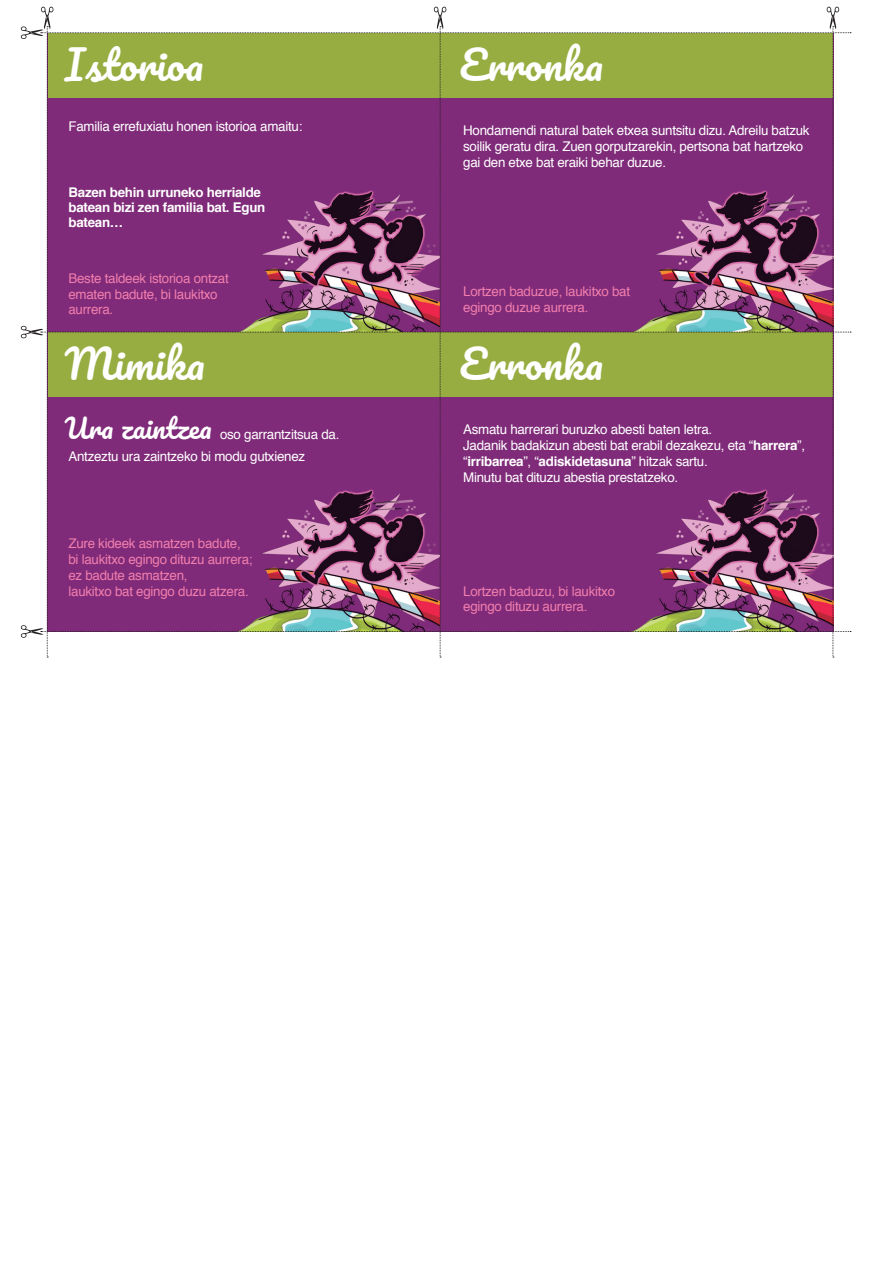
<style>
.page{position:relative;width:893px;height:1263px;background:#fff}
.page>*{position:absolute;margin:0;border:0;box-sizing:border-box;transform-origin:0 0}
.t1{font:40.05px "Pacifico";letter-spacing:.01em;color:#fff}
.t2{font:26.7px "Pacifico";letter-spacing:.01em;color:#fff}
.t3{font:13.35px/16px "Helvetica";letter-spacing:-.02em;color:#fff}
.t4{font:13.35px/15.3px "Helvetica";letter-spacing:-.02em;color:#f27ead}
.t5{font:700 13.35px/15.3px "Helvetica";letter-spacing:-.02em;color:#fff}
.s1{font-weight:700}
</style>
<div class="page">
<svg style="left:21px;top:7px;width:830px;height:651px;background:#95667f"></svg>
<h1 class="t1" style="left:65px;top:44px;width:140px">Istorioa</h1>
<p class="t3" style="left:68px;top:119px;width:235px">Familia errefuxiatu honen istorioa amaitu:</p>
<p class="t5" style="left:68px;top:184px;width:198px">Bazen behin urruneko herrialde batean bizi zen familia bat. Egun batean…</p>
<p class="t4" style="left:68px;top:272px;width:162px">Beste taldeek istorioa ontzat ematen badute, bi laukitxo aurrera.</p>
<h1 class="t1" style="left:65px;top:343px;width:142px">Mimika</h1>
<h2 class="t2" style="left:65px;top:414px;width:149px">Ura zaintzea</h2>
<p class="t3" style="left:68px;top:449px;width:238px">Antzeztu ura zaintzeko bi modu gutxienez</p>
<p class="t3" style="left:220px;top:426px;width:121px">oso garrantzitsua da.</p>
<p class="t4" style="left:68px;top:535px;width:186px;line-height:16px">Zure kideek asmatzen badute, bi laukitxo egingo dituzu aurrera; ez badute asmatzen,<br>laukitxo bat egingo duzu atzera.</p>
<h1 class="t1" style="left:459px;top:44px;width:145px">Erronka</h1>
<p class="t3" style="left:463px;top:122px;width:348px">Hondamendi natural batek etxea suntsitu dizu. Adreilu batzuk soilik geratu dira. Zuen gorputzarekin, pertsona bat hartzeko gai den etxe bat eraiki behar duzue.</p>
<p class="t4" style="left:463px;top:284px;width:168px">Lortzen baduzue, laukitxo bat egingo duzue aurrera.</p>
<h1 class="t1" style="left:459px;top:343px;width:145px">Erronka</h1>
<p class="t3" style="left:463px;top:422px;width:343px">Asmatu harrerari buruzko abesti baten letra.<br>Jadanik badakizun abesti bat erabil dezakezu, eta “<span class="s1">harrera</span>”, “<span class="s1">irribarrea</span>”, “<span class="s1">adiskidetasuna</span>” hitzak sartu.<br>Minutu bat dituzu abestia prestatzeko.</p>
<p class="t4" style="left:463px;top:584px;width:153px">Lortzen baduzu, bi laukitxo egingo dituzu aurrera.</p>
</div>
